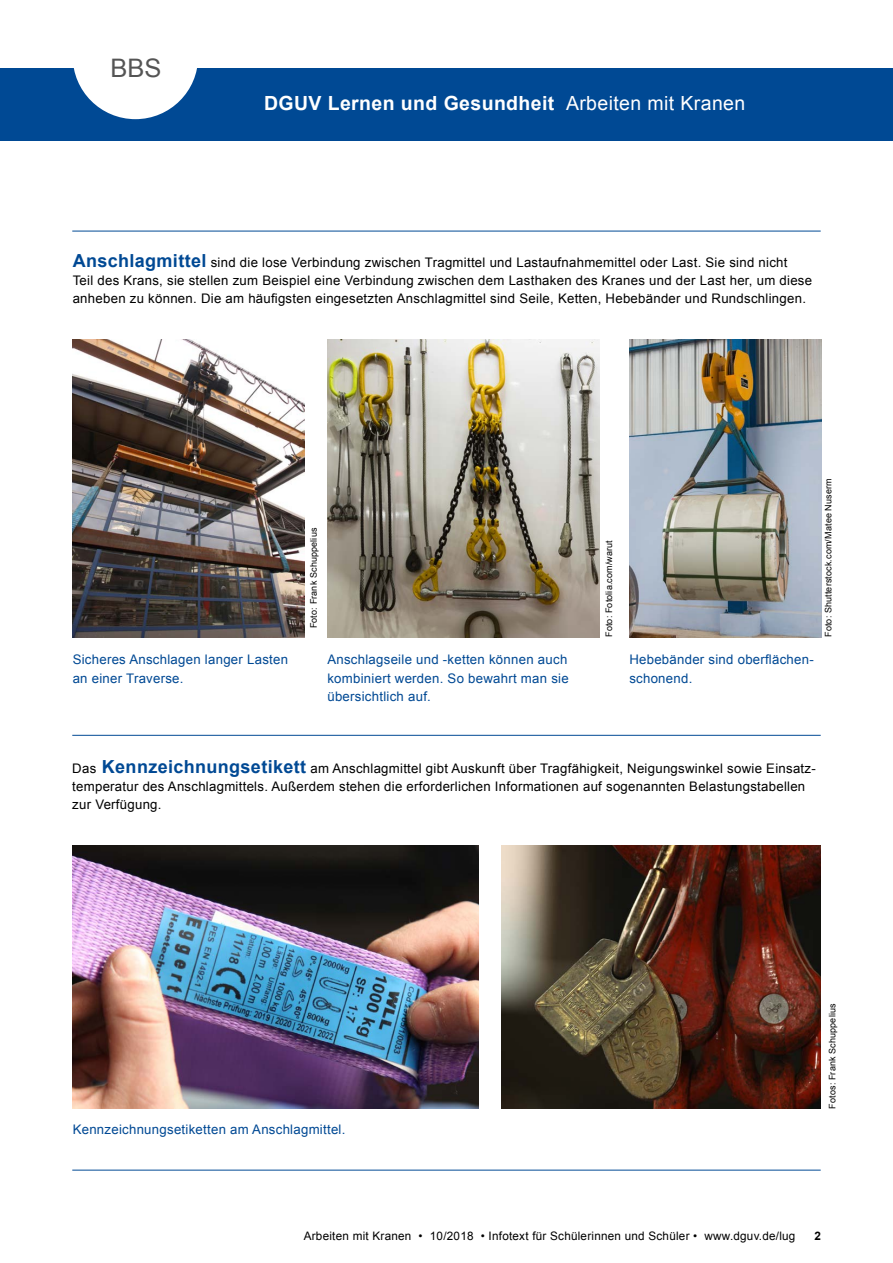
<style>
.page{position:relative;width:893px;height:1263px;background:#fff}
.page>*{position:absolute;margin:0;border:0;box-sizing:border-box;transform-origin:0 0}
.t1{font:25.5px "Arial";color:#555}
.t2{font:700 19.5px "Arial";letter-spacing:.02em;color:#fff}
.t3{font:13.2px/18px "Arial";letter-spacing:.02em;color:#000}
.t4{font:13.2px/18px "Arial";letter-spacing:.02em;color:#004994}
.t5{font:11.7px "Arial";letter-spacing:.02em;color:#000}
.t6{font:700 11.7px "Arial";color:#000}
.t7{font:9px "Arial";letter-spacing:.015em;color:#000}
.s1{font-weight:400}
.s2{font-weight:700;font-size:18px;color:#004994}
</style>
<div class="page">
<div style="left:0;top:68px;width:893px;height:72px;background:#004994"></div>
<svg style="left:73px;top:68px;width:124px;height:51px"></svg>
<img style="left:629px;top:339px;width:192px;height:298px">
<img style="left:502px;top:845px;width:319px;height:264px">
<img style="left:72px;top:845px;width:406px;height:264px">
<img style="left:73px;top:339px;width:231px;height:298px">
<img style="left:327px;top:339px;width:273px;height:298px">
<hr style="left:72px;top:735px;width:749px;height:1px;background:#004994">
<hr style="left:72px;top:231px;width:749px;height:1px;background:#004994">
<hr style="left:72px;top:1170px;width:749px;height:1px;background:#004994">
<h1 class="t1" style="left:110px;top:51px;width:53px">BBS</h1>
<h2 class="t2" style="left:264px;top:90px;width:483px">DGUV Lernen und Gesundheit <span class="s1">Arbeiten mit Kranen</span></h2>
<p class="t3" style="left:73px;top:253px;width:741px"><span class="s2">Anschlagmittel</span> sind die lose Verbindung zwischen Tragmittel und Lastaufnahmemittel oder Last. Sie sind nicht<br>Teil des Krans, sie stellen zum Beispiel eine Verbindung zwischen dem Lasthaken des Kranes und der Last her, um diese anheben zu können. Die am häufigsten eingesetzten Anschlagmittel sind Seile, Ketten, Hebebänder und Rundschlingen.</p>
<p class="t4" style="left:73px;top:651px;width:217px">Sicheres Anschlagen langer Lasten an einer Traverse.</p>
<p class="t7" style="left:308px;top:628px;width:102px;rotate:-90deg">Foto: Frank Schuppelius</p>
<p class="t4" style="left:327px;top:651px;width:243px;text-align:justify">Anschlagseile und -ketten können auch kombiniert werden. So bewahrt man sie übersichtlich auf.</p>
<p class="t7" style="left:603px;top:637px;width:99px;rotate:-90deg">Foto: Fotolia.com/warut</p>
<p class="t4" style="left:629px;top:651px;width:186px">Hebebänder sind oberflächen&shy;schonend.</p>
<p class="t7" style="left:822px;top:637px;width:160px;rotate:-90deg">Foto: Shutterstock.com/Matee Nuserm</p>
<p class="t3" style="left:72px;top:759px;width:745px">Das <span class="s2">Kennzeichnungsetikett</span> am Anschlagmittel gibt Auskunft über Tragfähigkeit, Neigungswinkel sowie Einsatz&shy;temperatur des Anschlagmittels. Außerdem stehen die erforderlichen Informationen auf sogenannten Belastungstabellen zur Verfügung.</p>
<p class="t4" style="left:73px;top:1121px;width:274px">Kennzeichnungsetiketten am Anschlagmittel.</p>
<p class="t7" style="left:826px;top:1109px;width:107px;rotate:-90deg">Fotos: Frank Schuppelius</p>
<p class="t5" style="left:304px;top:1228px;width:493px">Arbeiten mit Kranen • 10/2018 • Infotext für Schülerinnen und Schüler • www.dguv.de/lug</p>
<p class="t6" style="left:815px;top:1228px;width:8px">2</p>
</div>
